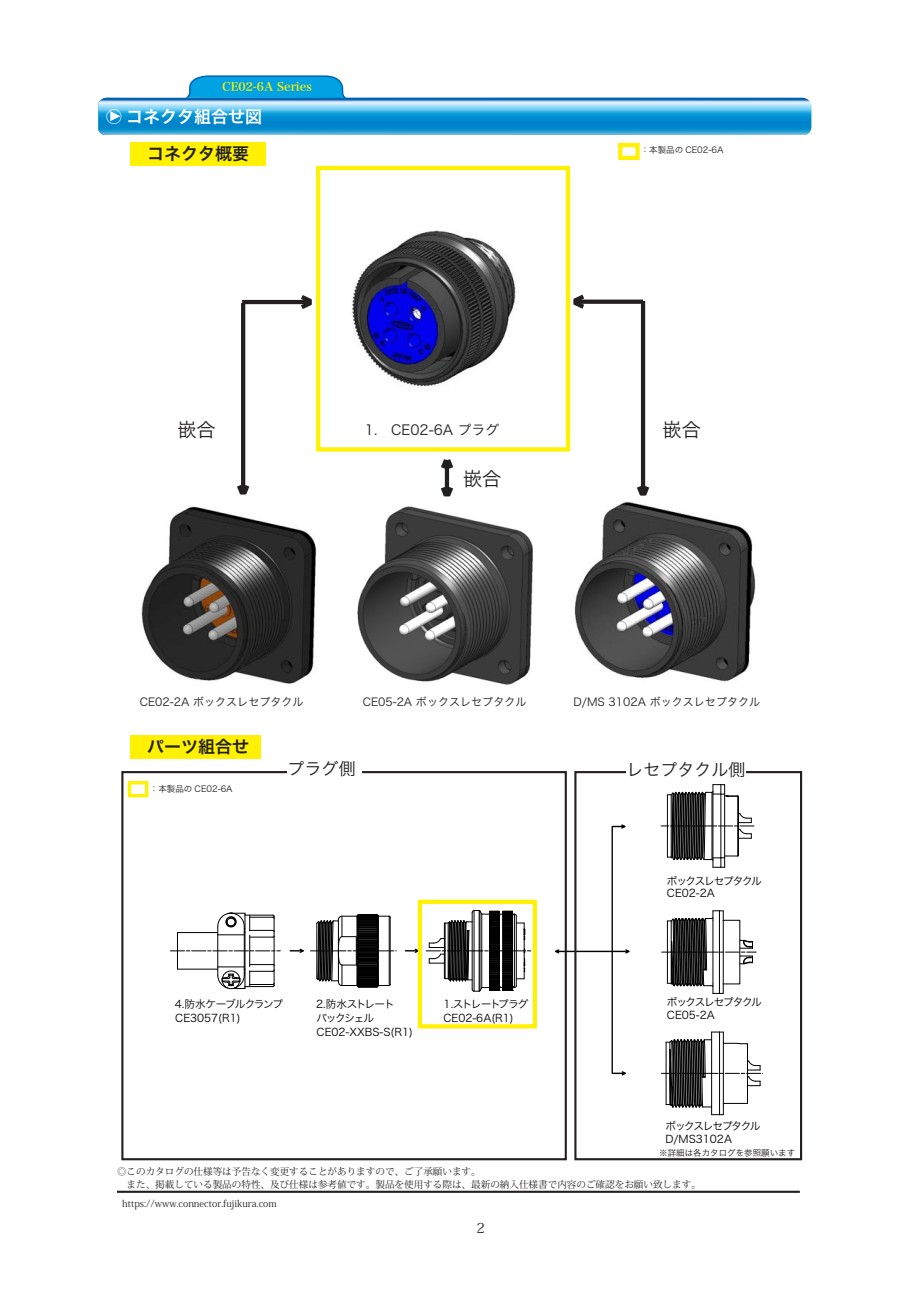
<style>
.page{position:relative;width:919px;height:1289px;background:#fff}
.page>*{position:absolute;margin:0;border:0;box-sizing:border-box;transform-origin:0 0}
.t1{font:19.2px "Hira Kaku Pro W3";color:#231f20}
.t2{font:16.95px "Hira Kaku Pro W6";color:#231f20}
.t3{font:16.95px "Hira Kaku Pro W3";color:#231f20}
.t4{font:16.95px "Hira Kaku Pro W6";color:#fff}
.t5{font:13.8px "Hira Kaku Pro W3";color:#231f20}
.t6{font:13.8px "Koz Min Pro";color:#231f20}
.t7{font:11.7px "Hira Min Pro W6";color:#fff101}
.t8{font:11.1px "Hira Kaku Pro W3";color:#231f20}
.t9{font:10.65px/12.6px "Hira Kaku Pro W3";letter-spacing:-.12em;color:#000}
.t10{font:10.65px/13.8px "Hira Kaku Pro W3";letter-spacing:-.055em;color:#000}
.t11{font:10.65px/13.5px "Hira Kaku Pro W3";letter-spacing:-.03em;color:#000}
.t12{font:10.65px/13.5px "Hira Kaku Pro W3";letter-spacing:-.075em;color:#000}
.t13{font:10.65px/13px "Hira Kaku Pro W3";letter-spacing:-.115em;color:#000}
.t14{font:9.6px/12.8px "Koz Min Pro";color:#231f20}
.t15{font:8.55px "Hira Kaku Pro W3";color:#231f20}
</style>
<div class="page">
<hr style="left:117px;top:1190px;width:682px;height:2px;background:#231f20">
<svg style="left:98px;top:75px;width:713px;height:60px"></svg>
<svg style="left:616px;top:949px;width:14px;height:5px"></svg>
<svg style="left:555px;top:948px;width:12px;height:6px"></svg>
<hr style="left:567px;top:950px;width:49px;height:2px;background:#000">
<hr style="left:611px;top:826px;width:2px;height:247px;background:#000">
<svg style="left:613px;top:1071px;width:13px;height:5px"></svg>
<svg style="left:612px;top:824px;width:14px;height:5px"></svg>
<svg style="left:405px;top:947px;width:13px;height:7px"></svg>
<svg style="left:661px;top:784px;width:93px;height:84px"></svg>
<svg style="left:426px;top:910px;width:105px;height:81px"></svg>
<svg style="left:290px;top:914px;width:106px;height:73px"></svg>
<svg style="left:170px;top:912px;width:110px;height:77px"></svg>
<svg style="left:661px;top:910px;width:95px;height:84px"></svg>
<svg style="left:661px;top:1031px;width:101px;height:84px"></svg>
<div style="left:574px;top:771px;width:228px;height:389px;border:2px solid #231f20"></div>
<div style="left:130px;top:734px;width:130px;height:24px;background:#fff101"></div>
<div style="left:130px;top:142px;width:136px;height:24px;background:#fff101"></div>
<div style="left:418px;top:899px;width:119px;height:129px;border:4px solid #fff101"></div>
<div style="left:128px;top:781px;width:20px;height:16px;border:3px solid #fff101"></div>
<div style="left:121px;top:771px;width:445px;height:389px;border:2px solid #231f20"></div>
<div style="left:626px;top:761px;width:119px;height:20px;background:#fff"></div>
<div style="left:287px;top:760px;width:75px;height:20px;background:#fff"></div>
<hr style="left:241px;top:303px;width:4px;height:191px;background:#231f20">
<svg style="left:237px;top:480px;width:13px;height:15px"></svg>
<hr style="left:242px;top:300px;width:70px;height:4px;background:#231f20">
<svg style="left:296px;top:295px;width:16px;height:14px"></svg>
<hr style="left:641px;top:301px;width:4px;height:194px;background:#231f20">
<svg style="left:637px;top:481px;width:13px;height:15px"></svg>
<div style="left:573px;top:299px;width:70px;height:5px;background:#231f20"></div>
<svg style="left:570px;top:291px;width:19px;height:21px"></svg>
<div style="left:618px;top:143px;width:21px;height:17px;border:4px solid #fff101"></div>
<div style="left:316px;top:166px;width:254px;height:285px;border:4px solid #fff101"></div>
<hr style="left:445px;top:460px;width:4px;height:36px;background:#231f20">
<svg style="left:440px;top:482px;width:13px;height:15px"></svg>
<svg style="left:441px;top:459px;width:13px;height:14px"></svg>
<img style="left:141px;top:506px;width:176px;height:178px">
<img style="left:352px;top:230px;width:164px;height:157px">
<img style="left:357px;top:506px;width:176px;height:179px">
<img style="left:574px;top:501px;width:182px;height:181px">
<p class="t7" style="left:222px;top:77px;width:91px">CE02-6A Series</p>
<h2 class="t4" style="left:105px;top:101px;width:158px">○ コネクタ組合せ図</h2>
<h2 class="t2" style="left:130px;top:139px;width:121px">　コネクタ概要</h2>
<p class="t15" style="left:640px;top:142px;width:84px">：本製品の CE02-6A</p>
<h1 class="t1" style="left:177px;top:412px;width:40px">嵌合</h1>
<h3 class="t5" style="left:365px;top:417px;width:136px">1.　CE02-6A プラグ</h3>
<h1 class="t1" style="left:662px;top:412px;width:40px">嵌合</h1>
<h1 class="t1" style="left:463px;top:462px;width:40px">嵌合</h1>
<p class="t8" style="left:140px;top:692px;width:165px">CE02-2A ボックスレセプタクル</p>
<h2 class="t2" style="left:130px;top:731px;width:121px">　パーツ組合せ</h2>
<p class="t8" style="left:363px;top:692px;width:165px">CE05-2A ボックスレセプタクル</p>
<p class="t8" style="left:573px;top:692px;width:188px">D/MS 3102A ボックスレセプタクル</p>
<p class="t15" style="left:150px;top:781px;width:84px">：本製品の CE02-6A</p>
<h2 class="t3" style="left:287px;top:753px;width:70px">プラグ側</h2>
<h2 class="t3" style="left:626px;top:754px;width:120px">レセプタクル側</h2>
<p class="t9" style="left:666px;top:873px;width:96px">ボックスレセプタクル<br>CE02-2A</p>
<p class="t11" style="left:175px;top:996px;width:110px">4.防水ケーブルクランプ<br>CE3057(R1)</p>
<p class="t9" style="left:666px;top:995px;width:96px">ボックスレセプタクル<br>CE05-2A</p>
<p class="t10" style="left:316px;top:996px;width:98px">2.防水ストレート<br>バックシェル<br>CE02-XXBS-S(R1)</p>
<p class="t12" style="left:443px;top:996px;width:86px">1.ストレートプラグ<br>CE02-6A(R1)</p>
<p class="t13" style="left:665px;top:1118px;width:96px">ボックスレセプタクル<br>D/MS3102A</p>
<p class="t15" style="left:659px;top:1144px;width:138px">※詳細は各カタログを参照願います</p>
<p class="t14" style="left:117px;top:1164px;width:585px">◎このカタログの仕様等は予告なく変更することがありますので、ご了承願います。<br>　また、掲載している製品の特性､及び仕様は参考値です｡製品を使用する際は、最新の納入仕様書で内容のご確認をお願い致します。</p>
<p class="t14" style="left:122px;top:1196px;width:156px">https://www.connector.fujikura.com</p>
<h3 class="t6" style="left:476px;top:1218px;width:10px">2</h3>
</div>
